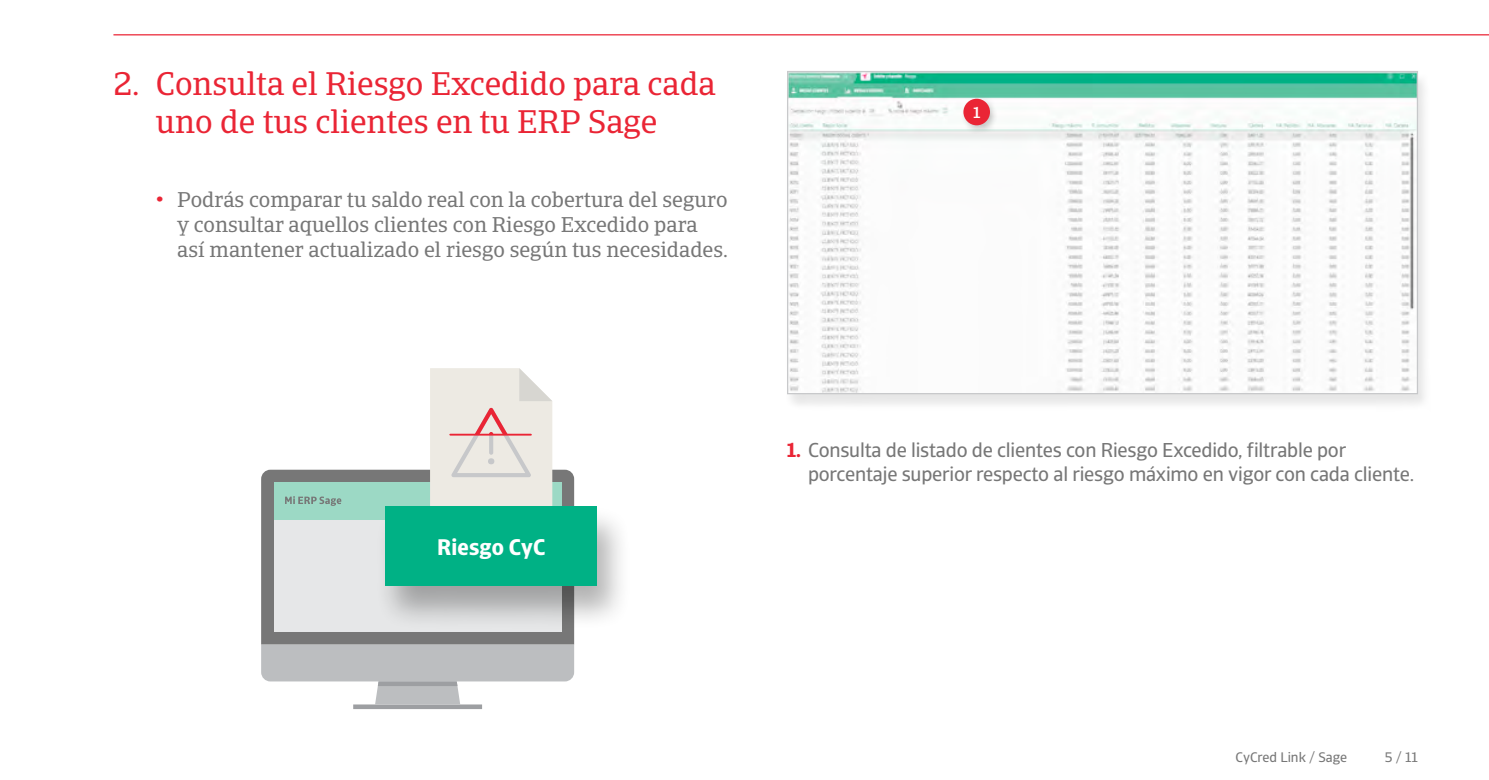
<style>
.page{position:relative;width:1489px;height:780px;background:#fff}
.page>*{position:absolute;margin:0;border:0;box-sizing:border-box;transform-origin:0 0}
.t1{font:32.5px/37.5px "Catalana";color:#ea2535;text-align:center}
.t2{font:700 22.5px "Catalana Sans";letter-spacing:.01em;color:#fff}
.t3{font:21.25px/25px "Catalana";color:#777}
.t4{font:20px/23.8px "Catalana Sans";letter-spacing:-.01em;color:#777}
.t5{font:500 15.5px "Catalana Sans";color:#fff}
.t6{font:13.75px "Catalana Sans";color:#777}
.s1{font-weight:700;color:#ea2535}
</style>
<div class="page">
<hr style="left:113px;top:34px;width:1375px;height:1px;background:#ea2535">
<div style="left:784px;top:73px;width:646px;height:338px;background:#000;opacity:.1"></div>
<img style="left:789px;top:73px;width:626px;height:319px">
<div style="left:961px;top:97px;width:37px;height:37px;background:#000;opacity:.2"></div>
<div style="left:963px;top:99px;width:26px;height:26px;background:#ea2535;border-radius:50%"></div>
<div style="left:261px;top:469px;width:313px;height:175px;background:#777"></div>
<div style="left:274px;top:482px;width:287px;height:150px;background:#e6e7e8"></div>
<svg style="left:261px;top:644px;width:313px;height:65px"></svg>
<div style="left:378px;top:681px;width:79px;height:5px;background:#9d9fa2"></div>
<div style="left:274px;top:482px;width:287px;height:37px;background:#9cd9c5"></div>
<svg style="left:285px;top:496px;width:56px;height:10px"></svg>
<div style="left:374px;top:504px;width:259px;height:127px;background:#000;opacity:.3"></div>
<div style="left:385px;top:506px;width:211px;height:80px;background:#00b185"></div>
<svg style="left:430px;top:368px;width:122px;height:138px;background:#eae5df"></svg>
<hr style="left:450px;top:433px;width:81px;height:2px;background:#ea2535">
<p class="t1" style="left:113px;top:66px;width:603px">2. Consulta el Riesgo Excedido para cada uno de tus clientes en tu ERP Sage</p>
<p class="t3" style="left:177px;top:188px;width:552px;text-indent:-21px"><span class="s1">•</span> Podrás comparar tu saldo real con la cobertura del seguro y consultar aquellos clientes con Riesgo Excedido para así mantener actualizado el riesgo según tus necesidades.</p>
<p class="t5" style="left:972px;top:103px;width:9px">1</p>
<p class="t2" style="left:437px;top:533px;width:110px">Riesgo CyC</p>
<p class="t4" style="left:808px;top:438px;width:607px;text-indent:-21px"><span class="s1">1.</span> Consulta de listado de clientes con Riesgo Excedido, filtrable por porcentaje superior respecto al riesgo máximo en vigor con cada cliente.</p>
<p class="t6" style="left:1235px;top:748px;width:113px">CyCred Link / Sage</p>
<p class="t6" style="left:1384px;top:748px;width:35px">5 / 11</p>
</div>
